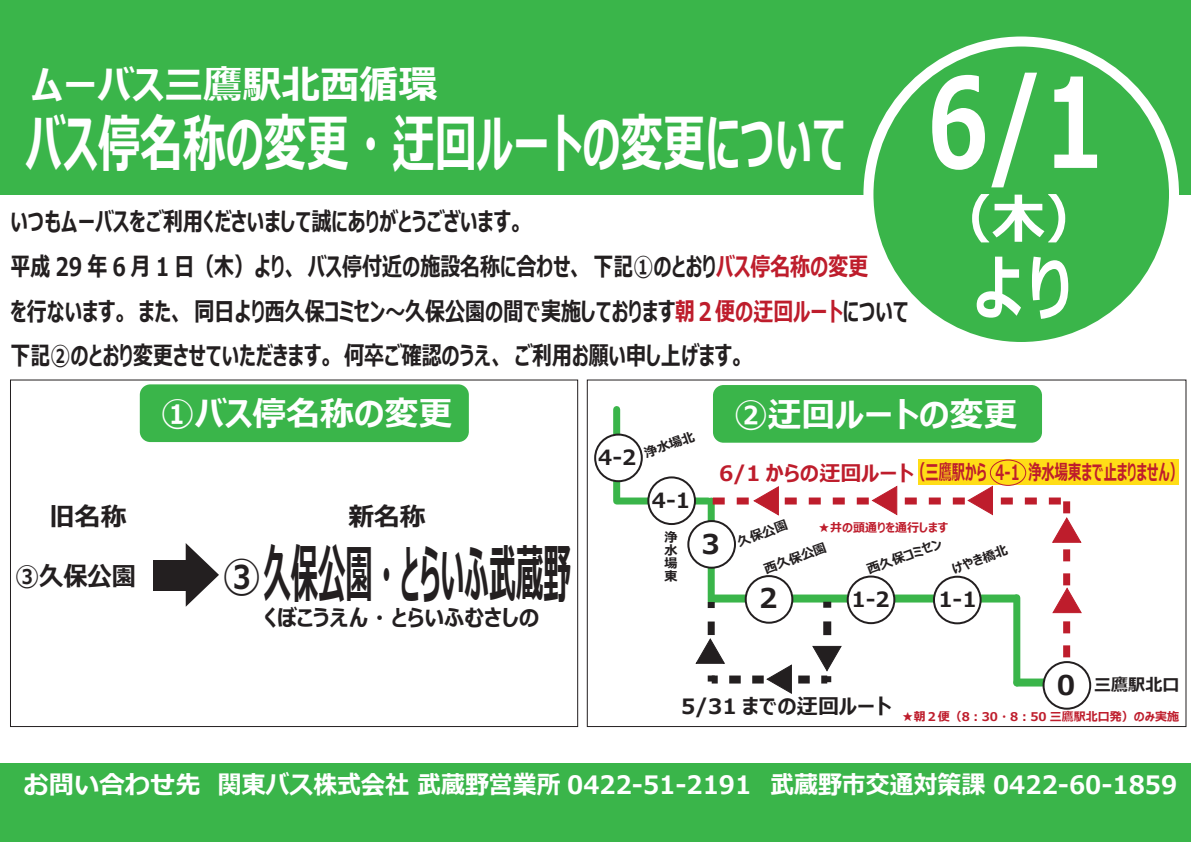
<style>
.page{position:relative;width:1191px;height:842px;background:#fff}
.page>*{position:absolute;margin:0;border:0;box-sizing:border-box;transform-origin:0 0}
.t1{font:700 123.9px "Meiryo";color:#fff;scale:.74 1}
.t2{font:700 69.3px "Meiryo";color:#fff;scale:.74 1}
.t3{font:700 64px "Meiryo UI";color:#231f20;scale:.43 1}
.t4{font:700 63.2px "Meiryo UI";color:#fff;scale:.67 1}
.t5{font:700 53.3px "Meiryo";color:#fff}
.t6{font:700 41.9px "Meiryo UI";color:#231f20;scale:.92 1}
.t7{font:700 39px "Meiryo UI";color:#fff}
.t8{font:700 33.8px "Meiryo UI";color:#fff}
.t9{font:700 27.2px "Meiryo UI";color:#231f20}
.t10{font:700 26.3px "Meiryo UI";color:#231f20;scale:.92 1}
.t11{font:700 25.8px "Meiryo UI";color:#231f20}
.t12{font:700 25.5px/44.6px "Meiryo UI";color:#231f20;scale:.78 1}
.t13{font:700 25.3px "Meiryo";color:#fff;scale:.94 1}
.t14{font:700 25.3px "Meiryo";color:#fff}
.t15{font:700 22.6px "Meiryo UI";color:#231f20}
.t16{font:700 21.1px "Meiryo UI";color:#be1d2c}
.t17{font:700 21.1px "Meiryo UI";color:#231f20}
.t18{font:700 21px "Meiryo UI";color:#231f20}
.t19{font:700 17.1px "Meiryo UI";color:#231f20}
.t20{font:700 13px/13px "Meiryo UI";color:#231f20;text-align:justify}
.t21{font:700 12px "Meiryo UI";color:#be1d2c}
.s1{color:#be1d2c}
</style>
<div class="page">
<div style="left:918px;top:459px;width:260px;height:26px;background:#ffdd17"></div>
<div style="left:0;top:764px;width:1191px;height:78px;background:#3ab54a"></div>
<div style="left:0;top:0;width:1191px;height:194px;background:#3ab54a"></div>
<div style="left:868px;top:42px;width:306px;height:305px;background:#3ab54a;border-radius:50%"></div>
<div style="left:863px;top:37px;width:316px;height:315px;border:10px solid #fff;border-radius:50%"></div>
<div style="left:153px;top:560px;width:38px;height:31px;background:#231f20"></div>
<svg style="left:186px;top:543px;width:33px;height:64px"></svg>
<div style="left:140px;top:384px;width:329px;height:58px;background:#3ab54a;border-radius:10px"></div>
<div style="left:713px;top:385px;width:329px;height:58px;background:#3ab54a;border-radius:10px"></div>
<div style="left:613px;top:409px;width:7px;height:92px;background:#3ab54a"></div>
<div style="left:618px;top:497px;width:90px;height:7px;background:#3ab54a"></div>
<div style="left:1042px;top:661px;width:49px;height:49px;border:2px solid #231f20;border-radius:50%"></div>
<div style="left:595px;top:435px;width:47px;height:46px;background:#fff;border-radius:50%"></div>
<div style="left:594px;top:434px;width:49px;height:48px;border:2px solid #231f20;border-radius:50%"></div>
<div style="left:648px;top:477px;width:47px;height:47px;background:#fff;border-radius:50%"></div>
<div style="left:647px;top:476px;width:49px;height:49px;border:2px solid #231f20;border-radius:50%"></div>
<svg style="left:688px;top:521px;width:47px;height:47px"></svg>
<svg style="left:695px;top:485px;width:387px;height:209px"></svg>
<div style="left:990px;top:460px;width:36px;height:26px;border:1px solid #be1d2c;border-radius:50%"></div>
<h3 class="t7" style="left:31px;top:58px;width:408px">ムーバス三鷹駅北西循環</h3>
<h3 class="t4" style="left:25px;top:100px;width:1226px">バス停名称の変更・迂回ルートの変更について</h3>
<p class="t12" style="left:10px;top:201px;width:1153px">いつもムーバスをご利用くださいまして誠にありがとうございます。<br>平成 29 年 6 月 1 日（木）より、バス停付近の施設名称に合わせ、下記①のとおり<span class="s1">バス停名称の変更<br></span>を行ないます。また、同日より西久保コミセン～久保公園の間で実施しております<span class="s1">朝２便の迂回ルート</span>について下記②のとおり変更させていただきます。何卒ご確認のうえ、ご利用お願い申し上げます。</p>
<h1 class="t1" style="left:927px;top:37px;width:242px">6/1</h1>
<h3 class="t5" style="left:938px;top:182px;width:161px">（木）</h3>
<h2 class="t2" style="left:973px;top:240px;width:139px">より</h2>
<p class="t11" style="left:49px;top:499px;width:79px">旧名称</p>
<p class="t10" style="left:15px;top:558px;width:133px">③久保公園</p>
<h3 class="t8" style="left:161px;top:390px;width:293px">①バス停名称の変更</h3>
<h3 class="t8" style="left:734px;top:391px;width:285px">②迂回ルートの変更</h3>
<p class="t20" style="left:643px;top:448px;width:54px;rotate:-20deg">浄水場北</p>
<p class="t18" style="left:598px;top:443px;width:40px">4-2</p>
<p class="t16" style="left:719px;top:458px;width:465px">6/1 からの迂回ルート（三鷹駅から　4-1　浄水場東まで止まりません）</p>
<p class="t21" style="left:818px;top:519px;width:131px">★井の頭通りを通行します</p>
<p class="t18" style="left:652px;top:486px;width:40px">4-1</p>
<p class="t11" style="left:348px;top:499px;width:79px">新名称</p>
<p class="t20" style="left:736px;top:537px;width:54px;rotate:-20deg">久保公園</p>
<p class="t20" style="left:664px;top:532px;width:14px">浄水場東</p>
<p class="t9" style="left:697px;top:525px;width:29px">３</p>
<p class="t20" style="left:762px;top:564px;width:67px;rotate:-20deg">西久保公園</p>
<p class="t20" style="left:865px;top:564px;width:80px;rotate:-20deg">西久保コミセン</p>
<p class="t20" style="left:950px;top:564px;width:60px;rotate:-20deg">けやき橋北</p>
<h3 class="t3" style="left:263px;top:530px;width:716px">久保公園・とらいふ武蔵野</h3>
<h3 class="t6" style="left:222px;top:547px;width:44px">③</h3>
<p class="t9" style="left:755px;top:579px;width:29px">２</p>
<p class="t18" style="left:851px;top:585px;width:40px">1-2</p>
<p class="t18" style="left:938px;top:585px;width:40px">1-1</p>
<p class="t15" style="left:264px;top:602px;width:277px">くぼこうえん・とらいふむさしの</p>
<p class="t17" style="left:681px;top:691px;width:211px">5/31 までの迂回ルート</p>
<p class="t9" style="left:1052px;top:666px;width:29px">０</p>
<p class="t19" style="left:1094px;top:672px;width:87px">三鷹駅北口</p>
<p class="t21" style="left:901px;top:709px;width:279px">★朝２便（8：30 ・ 8：50 三鷹駅北口発）のみ実施</p>
<p class="t14" style="left:23px;top:767px;width:179px">お問い合わせ先</p>
<p class="t13" style="left:218px;top:767px;width:569px">関東バス株式会社武蔵野営業所 0422-51-2191</p>
<p class="t13" style="left:770px;top:767px;width:434px">武蔵野市交通対策課 0422-60-1859</p>
</div>
